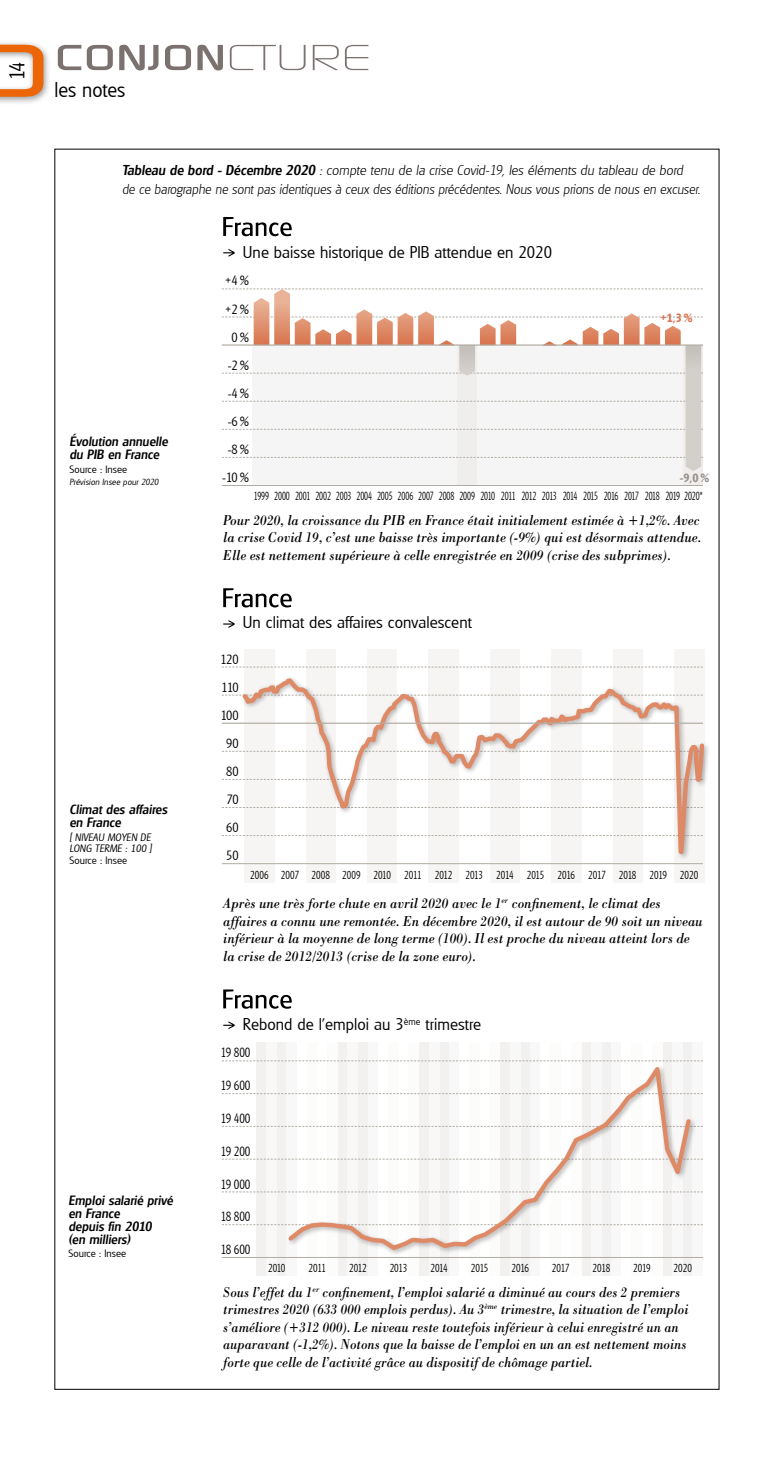
<style>
.page{position:relative;width:759px;height:1469px;background:#fff}
.page>*{position:absolute;margin:0;border:0;box-sizing:border-box;transform-origin:0 0}
.t1{font:500 35px "Digital";color:#7b716e;scale:1.44 1}
.t2{font:300 21px "Glasgow";color:#000;scale:.96 1}
.t3{font:300 16.62px "Glasgow";letter-spacing:.005em;color:#000}
.t4{font:italic 14.88px/17.5px "Bodoni BT";color:#000;scale:.9 1}
.t5{font:italic 14.88px/17.5px "Bodoni BT";color:#000;scale:.88 1}
.t6{font:italic 200 14px/19.2px "Glasgow";color:#000}
.t7{font:italic 500 13.12px/13.1px "Glasgow";letter-spacing:.005em;color:#000}
.t8{font:300 13.12px/28px "Glasgow";color:#000;text-align:right;scale:.95 1}
.t9{font:300 13.12px "Glasgow";color:#000;scale:.85 1}
.t10{font:600 11.9px "Glasgow";color:#d87550;scale:.95 1}
.t11{font:600 11.9px "Glasgow";color:#9a908d;scale:.95 1}
.t12{font:300 11.55px "Glasgow";letter-spacing:-.01em;color:#000;scale:.69 1}
.t13{font:300 11.38px "Glasgow";letter-spacing:.01em;color:#000;scale:.8 1}
.t14{font:300 11.38px "Glasgow";letter-spacing:-.025em;color:#000;scale:.8 1}
.t15{font:300 10.5px "Glasgow";letter-spacing:.005em;color:#000}
.t16{font:italic 300 10.5px/10.5px "Glasgow";letter-spacing:.005em;color:#000}
.t17{font:italic 300 8.75px "Glasgow";letter-spacing:.005em;color:#000}
.s1{font-weight:300}
.s2{font-weight:500}
</style>
<div class="page">
<div style="left:256px;top:1042px;width:11px;height:234px;background:#f2f1f0"></div>
<div style="left:277px;top:1042px;width:10px;height:234px;background:#f2f1f0"></div>
<div style="left:267px;top:1042px;width:10px;height:234px;background:#f9f8f8"></div>
<div style="left:287px;top:1042px;width:10px;height:234px;background:#f9f8f8"></div>
<div style="left:338px;top:1042px;width:10px;height:234px;background:#f2f1f0"></div>
<div style="left:358px;top:1042px;width:10px;height:234px;background:#f2f1f0"></div>
<div style="left:348px;top:1042px;width:10px;height:234px;background:#f9f8f8"></div>
<div style="left:368px;top:1042px;width:10px;height:234px;background:#f9f8f8"></div>
<div style="left:419px;top:1042px;width:10px;height:234px;background:#f2f1f0"></div>
<div style="left:439px;top:1042px;width:10px;height:234px;background:#f2f1f0"></div>
<div style="left:429px;top:1042px;width:10px;height:234px;background:#f9f8f8"></div>
<div style="left:449px;top:1042px;width:10px;height:234px;background:#f9f8f8"></div>
<div style="left:500px;top:1042px;width:10px;height:234px;background:#f2f1f0"></div>
<div style="left:520px;top:1042px;width:10px;height:234px;background:#f2f1f0"></div>
<div style="left:510px;top:1042px;width:10px;height:234px;background:#f9f8f8"></div>
<div style="left:530px;top:1042px;width:11px;height:234px;background:#f9f8f8"></div>
<div style="left:581px;top:1042px;width:10px;height:234px;background:#f2f1f0"></div>
<div style="left:601px;top:1042px;width:11px;height:234px;background:#f2f1f0"></div>
<div style="left:591px;top:1042px;width:10px;height:234px;background:#f9f8f8"></div>
<div style="left:612px;top:1042px;width:10px;height:234px;background:#f9f8f8"></div>
<div style="left:662px;top:1042px;width:10px;height:234px;background:#f2f1f0"></div>
<div style="left:683px;top:1042px;width:10px;height:234px;background:#f2f1f0"></div>
<div style="left:672px;top:1042px;width:11px;height:234px;background:#f9f8f8"></div>
<div style="left:693px;top:1042px;width:10px;height:234px;background:#f9f8f8"></div>
<div style="left:307px;top:1042px;width:10px;height:234px;background:#fcfcfb"></div>
<div style="left:327px;top:1042px;width:11px;height:234px;background:#fcfcfb"></div>
<div style="left:388px;top:1042px;width:11px;height:234px;background:#fcfcfb"></div>
<div style="left:409px;top:1042px;width:10px;height:234px;background:#fcfcfb"></div>
<div style="left:470px;top:1042px;width:10px;height:234px;background:#fcfcfb"></div>
<div style="left:490px;top:1042px;width:10px;height:234px;background:#fcfcfb"></div>
<div style="left:551px;top:1042px;width:10px;height:234px;background:#fcfcfb"></div>
<div style="left:571px;top:1042px;width:10px;height:234px;background:#fcfcfb"></div>
<div style="left:632px;top:1042px;width:10px;height:234px;background:#fcfcfb"></div>
<div style="left:652px;top:1042px;width:10px;height:234px;background:#fcfcfb"></div>
<div style="left:252px;top:345px;width:451px;height:140px;background:#f6f5f5"></div>
<div style="left:0;top:40px;width:50px;height:65px;background:#000;opacity:.4"></div>
<svg style="left:0;top:45px;width:43px;height:52px"></svg>
<svg style="left:222px;top:1060px;width:481px;height:1px"></svg>
<svg style="left:222px;top:1093px;width:481px;height:1px"></svg>
<svg style="left:222px;top:1126px;width:481px;height:1px"></svg>
<svg style="left:222px;top:1158px;width:481px;height:1px"></svg>
<svg style="left:222px;top:1191px;width:481px;height:1px"></svg>
<svg style="left:222px;top:1224px;width:481px;height:1px"></svg>
<hr style="left:222px;top:485px;width:481px;height:1px;background:#b2ada4">
<hr style="left:222px;top:1257px;width:481px;height:1px;background:#b2ada4">
<svg style="left:222px;top:288px;width:481px;height:183px"></svg>
<hr style="left:222px;top:344px;width:481px;height:2px;background:#b2ada4">
<svg style="left:223px;top:989px;width:69px;height:19px"></svg>
<svg style="left:223px;top:1021px;width:12px;height:8px"></svg>
<div style="left:244px;top:648px;width:31px;height:234px;background:#f6f5f4"></div>
<div style="left:305px;top:648px;width:31px;height:234px;background:#f6f5f4"></div>
<div style="left:367px;top:648px;width:31px;height:234px;background:#f6f5f4"></div>
<div style="left:428px;top:648px;width:31px;height:234px;background:#f6f5f4"></div>
<div style="left:490px;top:648px;width:30px;height:234px;background:#f6f5f4"></div>
<div style="left:551px;top:648px;width:31px;height:234px;background:#f6f5f4"></div>
<div style="left:612px;top:648px;width:31px;height:234px;background:#f6f5f4"></div>
<div style="left:674px;top:648px;width:30px;height:234px;background:#f6f5f4"></div>
<svg style="left:222px;top:666px;width:481px;height:1px"></svg>
<svg style="left:222px;top:694px;width:16px;height:1px"></svg>
<svg style="left:222px;top:751px;width:16px;height:1px"></svg>
<svg style="left:222px;top:779px;width:16px;height:1px"></svg>
<svg style="left:222px;top:807px;width:16px;height:1px"></svg>
<svg style="left:222px;top:835px;width:16px;height:1px"></svg>
<hr style="left:222px;top:863px;width:481px;height:1px;background:#b2ada4">
<svg style="left:239px;top:676px;width:468px;height:183px"></svg>
<svg style="left:223px;top:588px;width:69px;height:19px"></svg>
<svg style="left:223px;top:620px;width:12px;height:8px"></svg>
<svg style="left:223px;top:217px;width:69px;height:19px"></svg>
<svg style="left:223px;top:249px;width:12px;height:8px"></svg>
<div style="left:286px;top:1064px;width:411px;height:191px;background:#f9f8f8"></div>
<svg style="left:285px;top:1057px;width:409px;height:195px"></svg>
<hr style="left:222px;top:722px;width:481px;height:2px;background:#b2ada4">
<h2 class="t2" style="left:3px;top:80px;width:21px;rotate:-90deg">14</h2>
<h1 class="t1" style="left:55px;top:37px;width:221px">CONJON<span class="s1">CTURE</span></h1>
<h2 class="t2" style="left:55px;top:75px;width:75px">les notes</h2>
<p class="t6" style="left:122px;top:160px;width:579px"><span class="s2">Tableau de bord - Décembre 2020</span> : compte tenu de la crise Covid-19, les éléments du tableau de bord<br>de ce barographe ne sont pas identiques à ceux des éditions précédentes. Nous vous prions de nous en excuser.</p>
<p class="t7" style="left:69px;top:434px;width:100px">Évolution annuelle du PIB en France</p>
<p class="t15" style="left:69px;top:462px;width:59px">Source : Insee</p>
<p class="t17" style="left:69px;top:477px;width:91px">Prévision Insee pour 2020</p>
<p class="t7" style="left:69px;top:802px;width:99px">Climat des affaires en France</p>
<p class="t16" style="left:69px;top:832px;width:84px">[ NIVEAU MOYEN DE<br>LONG TERME : 100 ]</p>
<p class="t15" style="left:69px;top:853px;width:59px">Source : Insee</p>
<p class="t7" style="left:68px;top:1193px;width:106px">Emploi salarié privé en France<br>depuis fin 2010<br>(en milliers)</p>
<p class="t15" style="left:68px;top:1245px;width:59px">Source : Insee</p>
<p class="t3" style="left:243px;top:241px;width:311px">Une baisse historique de PIB attendue en 2020</p>
<p class="t8" style="left:222px;top:267px;width:30px">+4% +2%<br>0% -2% -4% -6% -8% -10 %</p>
<p class="t10" style="left:661px;top:310px;width:35px">+1,3 %</p>
<p class="t11" style="left:680px;top:469px;width:32px">-9,0 %</p>
<p class="t12" style="left:254px;top:488px;width:652px">1999 2000 2001 2002 2003 2004 2005 2006 2007 2008 2009 2010 2011 2012 2013 2014 2015 2016 2017 2018 2019 2020*</p>
<p class="t4" style="left:223px;top:511px;width:532px;text-align:justify">Pour 2020, la croissance du PIB en France était initialement estimée à +1,2%. Avec la crise Covid 19, c’est une baisse très importante (-9%) qui est désormais attendue.<br>Elle est nettement supérieure à celle enregistrée en 2009 (crise des subprimes).</p>
<p class="t3" style="left:243px;top:611px;width:230px">Un climat des affaires convalescent</p>
<p class="t8" style="left:220px;top:645px;width:21px;text-align:center">120<br>110<br>100<br>90<br>80<br>70<br>60<br>50</p>
<p class="t13" style="left:250px;top:867px;width:562px">2006 2007 2008 2009 2010 2011 2012 2013 2014 2015 2016 2017 2018 2019 2020</p>
<p class="t4" style="left:223px;top:894px;width:534px">Après une très forte chute en avril 2020 avec le 1<sup>er</sup> confinement, le climat des affaires a connu une remontée. En décembre 2020, il est autour de 90 soit un niveau inférieur à la moyenne de long terme (100). Il est proche du niveau atteint lors de la crise de 2012/2013 (crise de la zone euro).</p>
<p class="t3" style="left:243px;top:1013px;width:240px">Rebond de l’emploi au 3<sup>ème</sup> trimestre</p>
<p class="t9" style="left:221px;top:1044px;width:36px">19 800</p>
<p class="t9" style="left:221px;top:1076px;width:36px">19 600</p>
<p class="t9" style="left:221px;top:1109px;width:36px">19 400</p>
<p class="t9" style="left:221px;top:1142px;width:36px">19 200</p>
<p class="t9" style="left:221px;top:1175px;width:36px">19 000</p>
<p class="t9" style="left:221px;top:1207px;width:36px">18 800</p>
<p class="t9" style="left:221px;top:1240px;width:36px">18 600</p>
<p class="t14" style="left:268px;top:1260px;width:23px">2010</p>
<p class="t14" style="left:309px;top:1260px;width:23px">2011</p>
<p class="t14" style="left:349px;top:1260px;width:24px">2012</p>
<p class="t14" style="left:390px;top:1260px;width:24px">2013</p>
<p class="t14" style="left:430px;top:1260px;width:23px">2014</p>
<p class="t14" style="left:471px;top:1260px;width:24px">2015</p>
<p class="t14" style="left:512px;top:1260px;width:23px">2016</p>
<p class="t14" style="left:552px;top:1260px;width:24px">2017</p>
<p class="t14" style="left:593px;top:1260px;width:24px">2018</p>
<p class="t14" style="left:633px;top:1260px;width:23px">2019</p>
<p class="t14" style="left:673px;top:1260px;width:25px">2020</p>
<p class="t5" style="left:223px;top:1282px;width:530px">Sous l’effet du 1<sup>er</sup> confinement, l’emploi salarié a diminué au cours des 2 premiers trimestres 2020 (633 000 emplois perdus). Au 3<sup>ème</sup> trimestre, la situation de l’emploi s’améliore (+312 000). Le niveau reste toutefois inférieur à celui enregistré un an auparavant (-1,2%). Notons que la baisse de l’emploi en un an est nettement moins forte que celle de l’activité grâce au dispositif de chômage partiel.</p>
</div>
